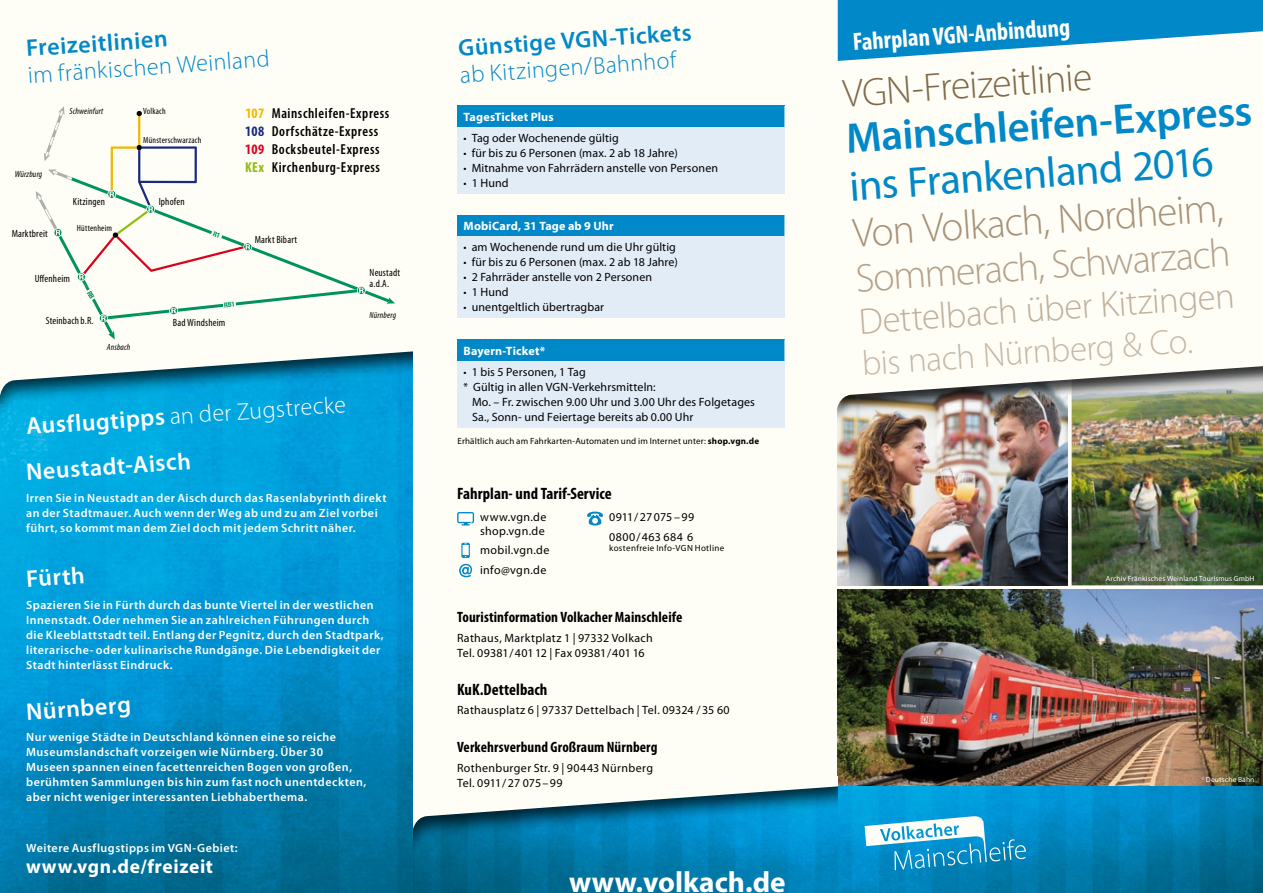
<style>
.page{position:relative;width:1263px;height:893px;background:#fffef6}
.page>*{position:absolute;margin:0;border:0;box-sizing:border-box;transform-origin:0 0}
.t1{font:600 42.9px "Myriad Pro";color:#0088c9}
.t2{font:42.9px "Myriad Pro";color:#0088c9}
.t3{font:300 41.25px "Myriad Pro";color:#a69279}
.t4{font:300 40.05px "Myriad Pro";color:#b3a18b}
.t5{font:300 39.75px "Myriad Pro";color:#7f6a4b}
.t6{font:300 36.75px "Myriad Pro";color:#c0b09d}
.t7{font:300 35.1px "Myriad Pro";color:#c6b8a7}
.t8{font:700 29.25px "Myriad Pro";color:#fff}
.t9{font:700 condensed 25.05px "Myriad Pro";color:#fffef6}
.t10{font:300 24px "Myriad Pro";color:#0088c9}
.t11{font:600 24px "Myriad Pro";color:#0088c9}
.t12{font:600 24px "Myriad Pro";color:#fff}
.t13{font:300 24px "Myriad Pro";color:#fff}
.t14{font:700 19.5px "Myriad Pro";letter-spacing:.03em;color:#fff}
.t15{font:700 condensed 16.5px "Myriad Pro";letter-spacing:.005em;color:#000}
.t16{font:700 condensed 15px "Myriad Pro";letter-spacing:.01em;color:#000}
.t17{font:600 condensed 14.55px/18.1px "Myriad Pro";letter-spacing:.04em;color:#000}
.t18{font:700 condensed 14.55px "Myriad Pro";color:#f2b800}
.t19{font:700 condensed 14.55px "Myriad Pro";color:#172a7d}
.t20{font:700 condensed 14.55px "Myriad Pro";color:#db001b}
.t21{font:700 condensed 14.55px "Myriad Pro";color:#92bd11}
.t22{font:700 12.15px "Myriad Pro";letter-spacing:.015em;color:#fff}
.t23{font:600 12px/15px "Myriad Pro";letter-spacing:.04em;color:#fff}
.t24{font:12px/15px "Myriad Pro";letter-spacing:.01em;color:#000}
.t25{font:12px/19.5px "Myriad Pro";letter-spacing:.035em;color:#000}
.t26{font:12px/13.5px "Myriad Pro";letter-spacing:.03em;color:#000}
.t27{font:condensed 10.5px/11.2px "Myriad Pro";letter-spacing:.015em;color:#000}
.t28{font:9px "Myriad Pro";letter-spacing:.02em;color:#000}
.t29{font:italic condensed 9px "Myriad Pro";letter-spacing:.015em;color:#000}
.t30{font:condensed 9px "Myriad Pro";letter-spacing:.02em;color:#000}
.t31{font:7.5px "Myriad Pro";letter-spacing:.015em;color:#fff}
.s1{font-weight:600}
.s2{font-stretch:condensed}
.s3{font-weight:700}
</style>
<div class="page">
<img style="left:838px;top:425px;width:229px;height:160px">
<img style="left:1071px;top:425px;width:192px;height:160px">
<img style="left:838px;top:590px;width:425px;height:196px">
<img style="left:838px;top:786px;width:425px;height:107px">
<img style="left:412px;top:850px;width:426px;height:43px">
<div style="left:838px;top:21px;width:425px;height:404px;background:#000;opacity:.75"></div>
<svg style="left:838px;top:61px;width:425px;height:349px"></svg>
<svg style="left:864px;top:816px;width:162px;height:54px"></svg>
<svg style="left:838px;top:0;width:425px;height:61px"></svg>
<div style="left:412px;top:776px;width:426px;height:74px;background:#000;opacity:.75"></div>
<svg style="left:412px;top:776px;width:426px;height:57px"></svg>
<img style="left:0;top:419px;width:412px;height:474px">
<div style="left:0;top:111px;width:412px;height:308px;background:#000;opacity:.75"></div>
<svg style="left:0;top:111px;width:412px;height:287px"></svg>
<div style="left:457px;top:106px;width:328px;height:21px;background:#0088c9"></div>
<div style="left:457px;top:127px;width:328px;height:67px;background:#e2ecf7"></div>
<hr style="left:784px;top:106px;width:2px;height:21px;background:#fffef6">
<div style="left:457px;top:215px;width:328px;height:21px;background:#0088c9"></div>
<div style="left:457px;top:236px;width:328px;height:81px;background:#e2ecf7"></div>
<hr style="left:784px;top:215px;width:2px;height:21px;background:#fffef6">
<div style="left:457px;top:340px;width:328px;height:21px;background:#0088c9"></div>
<div style="left:457px;top:361px;width:328px;height:66px;background:#e2ecf7"></div>
<hr style="left:784px;top:340px;width:2px;height:21px;background:#fffef6">
<svg style="left:461px;top:543px;width:9px;height:15px"></svg>
<svg style="left:459px;top:564px;width:13px;height:13px"></svg>
<svg style="left:457px;top:512px;width:17px;height:13px"></svg>
<svg style="left:587px;top:511px;width:16px;height:14px"></svg>
<svg style="left:36px;top:106px;width:359px;height:234px"></svg>
<h3 class="t11" style="left:25px;top:33px;width:143px;rotate:-4deg">Freizeitlinien</h3>
<h3 class="t10" style="left:27px;top:61px;width:244px;rotate:-4deg">im fränkischen Weinland</h3>
<p class="t29" style="left:70px;top:105px;width:35px">Schweinfurt</p>
<p class="t29" style="left:15px;top:169px;width:29px">Würzburg</p>
<p class="t27" style="left:12px;top:227px;width:38px">Marktbreit</p>
<p class="t27" style="left:73px;top:195px;width:34px">Kitzingen</p>
<p class="t30" style="left:77px;top:223px;width:37px">Hüttenheim</p>
<p class="t30" style="left:143px;top:105px;width:24px">Volkach</p>
<p class="t30" style="left:143px;top:135px;width:60px">Münsterschwarzach</p>
<p class="t27" style="left:159px;top:196px;width:28px">Iphofen</p>
<p class="t27" style="left:35px;top:273px;width:37px">Uffenheim</p>
<p class="t27" style="left:46px;top:315px;width:49px">Steinbach b.R.</p>
<p class="t29" style="left:107px;top:342px;width:25px">Ansbach</p>
<p class="t27" style="left:173px;top:317px;width:54px">Bad Windsheim</p>
<p class="t18" style="left:245px;top:104px;width:20px">107</p>
<p class="t19" style="left:245px;top:122px;width:21px">108</p>
<p class="t20" style="left:245px;top:140px;width:21px">109</p>
<p class="t21" style="left:245px;top:158px;width:21px">KEx</p>
<p class="t17" style="left:272px;top:104px;width:119px">Mainschleifen-Express<br>Dorfschätze-Express<br>Bocksbeutel-Express<br>Kirchenburg-Express</p>
<p class="t27" style="left:255px;top:233px;width:44px">Markt Bibart</p>
<p class="t27" style="left:370px;top:266px;width:32px">Neustadt a.d.A.</p>
<p class="t29" style="left:370px;top:310px;width:28px">Nürnberg</p>
<h3 class="t13" style="left:25px;top:412px;width:322px;rotate:-4deg"><span class="s1">Ausflugtipps</span> an der Zugstrecke</h3>
<h3 class="t12" style="left:25px;top:457px;width:167px;rotate:-4deg">Neustadt-Aisch</h3>
<p class="t23" style="left:26px;top:490px;width:362px">Irren Sie in Neustadt an der Aisch durch das Rasenlabyrinth direkt an der Stadtmauer. Auch wenn der Weg ab und zu am Ziel vorbei führt, so kommt man dem Ziel doch mit jedem Schritt näher.</p>
<h3 class="t12" style="left:25px;top:564px;width:60px;rotate:-4deg">Fürth</h3>
<p class="t23" style="left:26px;top:597px;width:359px">Spazieren Sie in Fürth durch das bunte Viertel in der westlichen Innenstadt. Oder nehmen Sie an zahlreichen Führungen durch die Kleeblattstadt teil. Entlang der Pegnitz, durch den Stadtpark, literarische- oder kulinarische Rundgänge. Die Lebendigkeit der Stadt hinterlässt Eindruck.</p>
<h3 class="t12" style="left:25px;top:696px;width:106px;rotate:-4deg">Nürnberg</h3>
<p class="t23" style="left:26px;top:730px;width:342px">Nur wenige Städte in Deutschland können eine so reiche Museumslandschaft vorzeigen wie Nürnberg. Über 30<br>Museen spannen einen facettenreichen Bogen von großen, berühmten Sammlungen bis hin zum fast noch unentdeckten, aber nicht weniger interessanten Liebhaberthema.</p>
<p class="t23" style="left:26px;top:840px;width:213px">Weitere Ausflugstipps im VGN-Gebiet:</p>
<h3 class="t14" style="left:26px;top:854px;width:188px">www.vgn.de/freizeit</h3>
<h3 class="t11" style="left:457px;top:33px;width:235px;rotate:-4deg">Günstige VGN-Tickets</h3>
<h3 class="t10" style="left:459px;top:61px;width:218px;rotate:-4deg">ab Kitzingen/Bahnhof</h3>
<p class="t22" style="left:464px;top:109px;width:92px">TagesTicket Plus</p>
<p class="t24" style="left:464px;top:130px;width:157px"><span class="s2">•</span> Tag oder Wochenende gültig</p>
<p class="t24" style="left:464px;top:145px;width:216px"><span class="s2">•</span> für bis zu 6 Personen (max. 2 ab 18 Jahre)</p>
<p class="t24" style="left:464px;top:160px;width:256px"><span class="s2">•</span> Mitnahme von Fahrrädern anstelle von Personen</p>
<p class="t24" style="left:464px;top:175px;width:47px"><span class="s2">•</span> 1 Hund</p>
<p class="t22" style="left:464px;top:218px;width:152px">MobiCard, 31 Tage ab 9 Uhr</p>
<p class="t24" style="left:464px;top:240px;width:214px"><span class="s2">•</span> am Wochenende rund um die Uhr gültig</p>
<p class="t24" style="left:464px;top:255px;width:216px"><span class="s2">•</span> für bis zu 6 Personen (max. 2 ab 18 Jahre)</p>
<p class="t24" style="left:464px;top:270px;width:190px"><span class="s2">•</span> 2 Fahrräder anstelle von 2 Personen</p>
<p class="t24" style="left:464px;top:285px;width:47px"><span class="s2">•</span> 1 Hund</p>
<p class="t24" style="left:464px;top:300px;width:142px"><span class="s2">•</span> unentgeltlich übertragbar</p>
<p class="t22" style="left:464px;top:343px;width:83px">Bayern-Ticket*</p>
<p class="t24" style="left:464px;top:364px;width:124px"><span class="s2">•</span> 1 bis 5 Personen, 1 Tag</p>
<p class="t24" style="left:464px;top:379px;width:194px"><span class="s2">*</span> Gültig in allen VGN-Verkehrsmitteln:</p>
<p class="t24" style="left:472px;top:394px;width:284px">Mo. – Fr. zwischen 9.00 Uhr und 3.00 Uhr des Folgetages</p>
<p class="t24" style="left:472px;top:409px;width:223px">Sa., Sonn- und Feiertage bereits ab 0.00 Uhr</p>
<p class="t28" style="left:457px;top:435px;width:303px">Erhältlich auch am Fahrkarten-Automaten und im Internet unter: <span class="s3">shop.vgn.de</span></p>
<h3 class="t15" style="left:457px;top:483px;width:156px">Fahrplan- und Tarif-Service</h3>
<p class="t25" style="left:609px;top:507px;width:87px">0911/27 075 –99<br>0800/463 684 6</p>
<p class="t28" style="left:609px;top:542px;width:117px">kostenfreie Info-VGN Hotline</p>
<p class="t26" style="left:480px;top:510px;width:68px">www.vgn.de shop.vgn.de</p>
<p class="t24" style="left:480px;top:540px;width:71px;line-height:19.5px">mobil.vgn.de info@vgn.de</p>
<p class="t16" style="left:457px;top:608px;width:227px">Touristinformation Volkacher Mainschleife</p>
<p class="t24" style="left:457px;top:630px;width:197px">Rathaus, Marktplatz 1 | 97332 Volkach<br>Tel. 09381/40112 | Fax 09381/40116</p>
<h3 class="t15" style="left:457px;top:679px;width:92px">KuK.Dettelbach</h3>
<p class="t24" style="left:457px;top:703px;width:274px">Rathausplatz 6 | 97337 Dettelbach | Tel. 09324 /35 60</p>
<p class="t16" style="left:457px;top:738px;width:202px">Verkehrsverbund Großraum Nürnberg</p>
<p class="t24" style="left:457px;top:760px;width:197px">Rothenburger Str. 9 | 90443 Nürnberg<br>Tel. 0911/27 075 – 99</p>
<h3 class="t8" style="left:569px;top:863px;width:218px">www.volkach.de</h3>
<h3 class="t9" style="left:852px;top:26px;width:219px;rotate:-4deg">Fahrplan VGN-Anbindung</h3>
<h3 class="t5" style="left:841px;top:70px;width:251px;rotate:-4deg">VGN-Freizeitlinie</h3>
<h1 class="t1" style="left:844px;top:111px;width:408px;rotate:-4deg">Mainschleifen-Express</h1>
<h1 class="t2" style="left:848px;top:160px;width:366px;rotate:-4deg">ins Frankenland 2016</h1>
<h2 class="t3" style="left:851px;top:209px;width:373px;rotate:-4deg">Von Volkach, Nordheim,</h2>
<h3 class="t4" style="left:854px;top:255px;width:377px;rotate:-4deg">Sommerach, Schwarzach</h3>
<h3 class="t6" style="left:857px;top:299px;width:378px;rotate:-4deg">Dettelbach über Kitzingen</h3>
<h3 class="t7" style="left:860px;top:343px;width:333px;rotate:-4deg">bis nach Nürnberg &amp; Co.</h3>
<p class="t31" style="left:1106px;top:574px;width:150px">Archiv Fränkisches Weinland Tourismus GmbH</p>
<p class="t31" style="left:1202px;top:775px;width:54px"><sup>©</sup> Deutsche Bahn</p>
</div>
